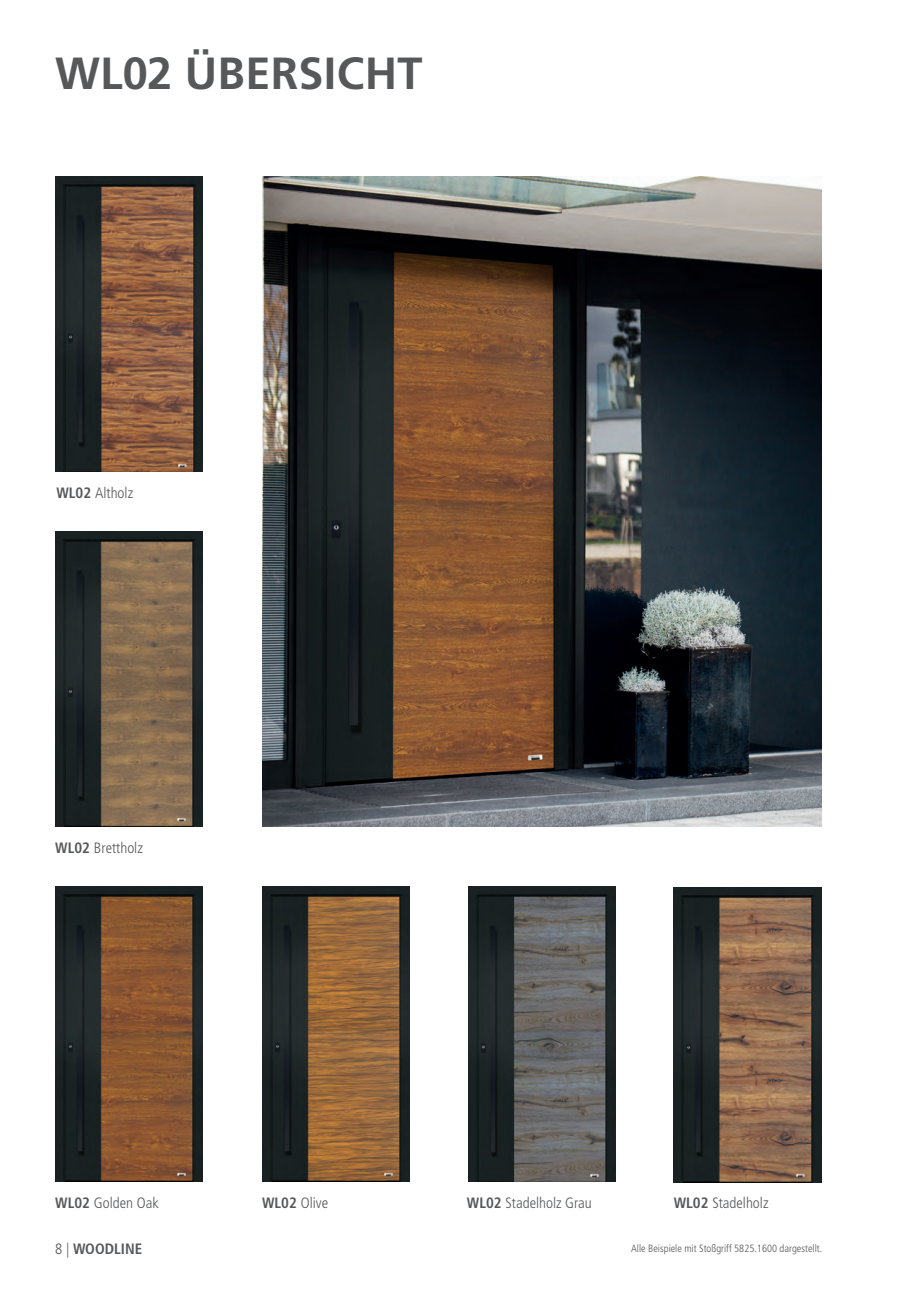
<style>
.page{position:relative;width:919px;height:1289px;background:#fff}
.page>*{position:absolute;margin:0;border:0;box-sizing:border-box;transform-origin:0 0}
.t1{font:700 45px "Frutiger LT Std";letter-spacing:.005em;color:#57585a}
.t2{font:300 condensed 15px "Frutiger LT Std";color:#57585a}
.t3{font:700 condensed 15px "Frutiger LT Std";color:#57585a}
.t4{font:300 condensed 10.5px "Frutiger LT Std";color:#57585a}
.s1{font-weight:700}
.s2{font-weight:300}
</style>
<div class="page">
<img style="left:262px;top:177px;width:559px;height:649px">
<img style="left:468px;top:886px;width:147px;height:295px">
<img style="left:55px;top:886px;width:148px;height:295px">
<img style="left:673px;top:887px;width:148px;height:294px">
<img style="left:262px;top:886px;width:147px;height:295px">
<img style="left:55px;top:177px;width:148px;height:294px">
<img style="left:55px;top:531px;width:148px;height:295px">
<h1 class="t1" style="left:55px;top:47px;width:368px">WL02 ÜBERSICHT</h1>
<p class="t2" style="left:56px;top:484px;width:78px"><span class="s1">WL02</span> Altholz</p>
<p class="t2" style="left:55px;top:839px;width:89px"><span class="s1">WL02</span> Brettholz</p>
<p class="t2" style="left:55px;top:1194px;width:105px"><span class="s1">WL02</span> Golden Oak</p>
<p class="t2" style="left:262px;top:1194px;width:67px"><span class="s1">WL02</span> Olive</p>
<p class="t2" style="left:467px;top:1194px;width:126px"><span class="s1">WL02</span> Stadelholz Grau</p>
<p class="t2" style="left:673px;top:1194px;width:96px"><span class="s1">WL02</span> Stadelholz</p>
<p class="t3" style="left:55px;top:1240px;width:88px"><span class="s2">8 |</span> WOODLINE</p>
<p class="t4" style="left:631px;top:1242px;width:193px">Alle Beispiele mit Stoßgriff 5825.1600 dargestellt.</p>
</div>
